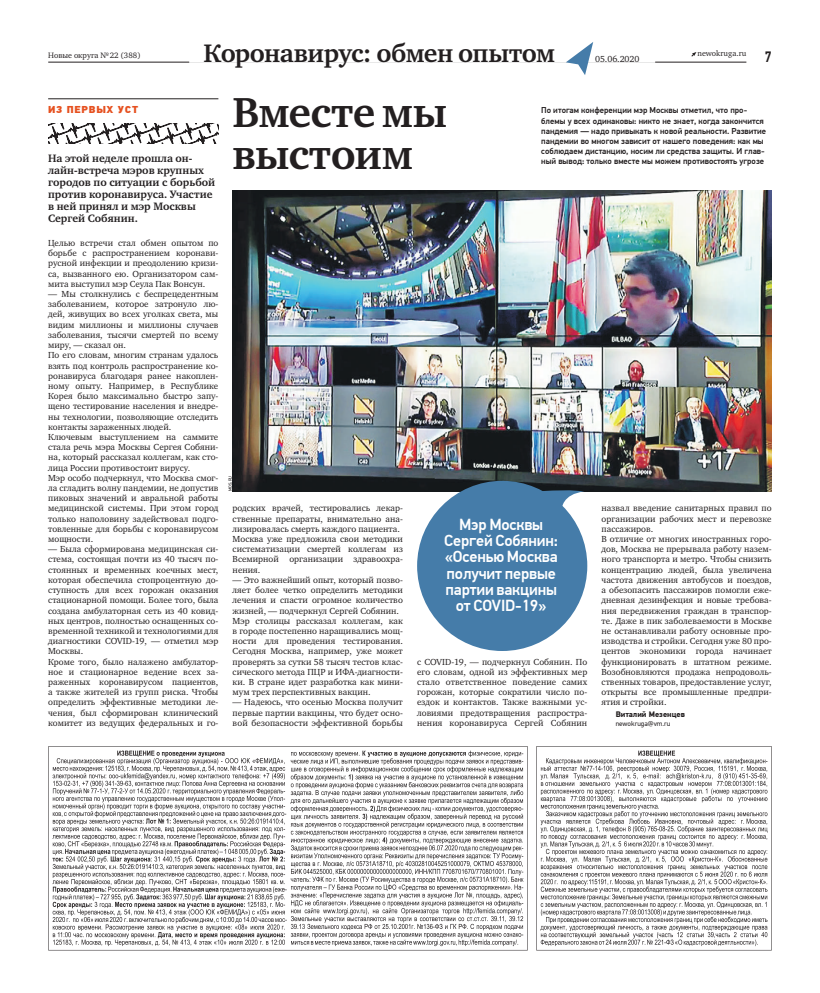
<style>
.page{position:relative;width:820px;height:993px;background:#fff}
.page>*{position:absolute;margin:0;border:0;box-sizing:border-box;transform-origin:0 0}
.t1{font:700 43px/42px "Charter ITC";letter-spacing:-.01em;color:#231f20}
.t2{font:700 26px "Charter ITC";letter-spacing:-.025em;color:#231f20}
.t3{font:500 16px/16px "PF Din Text Pro";letter-spacing:-.01em;color:#fff;text-align:center}
.t4{font:500 15px "PF Din Text Cond Pro";color:#231f20}
.t5{font:700 11px/12px "Charter ITC";color:#231f20}
.t6{font:900 10px "PF Din Text Pro";letter-spacing:.07em;color:#e65120}
.t7{font:9px/10.2px "Charter ITC";color:#231f20}
.t8{font:500 8.5px/10.2px "PF Din Text Pro";color:#231f20}
.t9{font:8px "Charter ITC";color:#231f20}
.t10{font:700 8px "PF Din Text Pro";color:#231f20}
.t11{font:7px "PF Din Text Pro";color:#231f20}
.t12{font:4.5px "PF Din Text Pro";color:#231f20}
</style>
<div class="page">
<svg style="left:691px;top:52px;width:5px;height:5px"></svg>
<hr style="left:48px;top:62px;width:698px;height:1px;background:#231f20">
<div style="left:189px;top:43px;width:466px;height:20px;background:#fff"></div>
<svg style="left:565px;top:42px;width:28px;height:33px"></svg>
<svg style="left:536px;top:746px;width:235px;height:204px"></svg>
<svg style="left:540px;top:750px;width:227px;height:195px"></svg>
<svg style="left:48px;top:746px;width:479px;height:204px"></svg>
<svg style="left:52px;top:750px;width:471px;height:195px"></svg>
<img style="left:232px;top:190px;width:539px;height:301px">
<hr style="left:48px;top:99px;width:170px;height:1px;background:#231f20">
<svg style="left:48px;top:123px;width:170px;height:21px"></svg>
<div style="left:417px;top:480px;width:170px;height:170px;background:#457ca9;border-radius:50%"></div>
<svg style="left:539px;top:489px;width:45px;height:20px"></svg>
<p class="t9" style="left:48px;top:52px;width:94px">Новые округа № 22 (388)</p>
<h2 class="t2" style="left:203px;top:42px;width:353px">Коронавирус: обмен опытом</h2>
<p class="t9" style="left:697px;top:50px;width:51px">newokruga.ru</p>
<p class="t7" style="left:595px;top:55px;width:46px">05.06.2020</p>
<h3 class="t4" style="left:764px;top:51px;width:8px">7</h3>
<p class="t6" style="left:48px;top:106px;width:91px">ИЗ ПЕРВЫХ УСТ</p>
<p class="t5" style="left:48px;top:153px;width:169px">На этой неделе прошла он&shy;лайн-встреча мэров крупных городов по ситуации с борьбой против коронавируса. Участие в ней принял и мэр Москвы<br>Сергей Собянин.</p>
<p class="t7" style="left:48px;top:238px;width:172px;text-align:justify">Целью встречи стал обмен опытом по борьбе с распространением коронави&shy;русной инфекции и преодолению кризи&shy;са, вызванного ею. Организатором сам&shy;мита выступил мэр Сеула Пак Вонсун.</p>
<p class="t7" style="left:48px;top:289px;width:172px">— Мы столкнулись с беспрецедентным заболеванием, которое затронуло лю&shy;дей, живущих во всех уголках света, мы видим миллионы и миллионы случаев заболевания, тысячи смертей по всему миру, — сказал он.<br>По его словам, многим странам удалось взять под контроль распространение ко&shy;ронавируса благодаря ранее накоплен&shy;ному опыту. Например, в Республике Корея было максимально быстро запу&shy;щено тестирование населения и внедре&shy;ны технологии, позволяющие отследить контакты зараженных людей.<br>Ключевым выступлением на саммите стала речь мэра Москвы Сергея Собяни&shy;на, который рассказал коллегам, как сто&shy;лица России противостоит вирусу.<br>Мэр особо подчеркнул, что Москва смог&shy;ла сгладить волну пандемии, не допустив пиковых значений и авральной работы медицинской системы. При этом город только наполовину задействовал подго&shy;товленные для борьбы с коронавирусом мощности.</p>
<p class="t7" style="left:48px;top:544px;width:172px">— Была сформирована медицинская си&shy;стема, состоящая почти из 40 тысяч по&shy;стоянных и временных коечных мест, которая обеспечила стопроцентную до&shy;ступность для всех горожан оказания стационарной помощи. Более того, была создана амбулаторная сеть из 40 ковид&shy;ных центров, полностью оснащенных со&shy;временной техникой и технологиями для диагностики COVID-19, — отметил мэр Москвы.<br>Кроме того, было налажено амбулатор&shy;ное и стационарное ведение всех за&shy;раженных коронавирусом пациентов, а также жителей из групп риска. Чтобы определить эффективные методики ле&shy;чения, был сформирован клинический комитет из ведущих федеральных и го-</p>
<h1 class="t1" style="left:232px;top:95px;width:216px">Вместе мы выстоим</h1>
<p class="t8" style="left:541px;top:106px;width:226px">По итогам конференции мэр Москвы отметил, что про&shy;блемы у всех одинаковы: никто не знает, когда закончится пандемия — надо привыкать к новой реальности. Развитие пандемии во многом зависит от нашего поведения: как мы соблюдаем дистанцию, носим ли средства защиты. И глав&shy;ный вывод: только вместе мы можем противостоять угрозе</p>
<p class="t12" style="left:228px;top:491px;width:17px;rotate:-90deg">MOS.RU</p>
<p class="t7" style="left:232px;top:504px;width:172px">родских врачей, тестировались лекар&shy;ственные препараты, внимательно ана&shy;лизировалась смерть каждого пациента.<br>Москва уже предложила свои методики систематизации смертей коллегам из Всемирной организации здравоохра&shy;нения.</p>
<p class="t7" style="left:232px;top:575px;width:172px">— Это важнейший опыт, который позво&shy;ляет более четко определить методики лечения и спасти огромное количество жизней, — подчеркнул Сергей Собянин.<br>Мэр столицы рассказал коллегам, как в городе постепенно наращивались мощ&shy;ности для проведения тестирования.<br>Сегодня Москва, например, уже может проверять за сутки 58 тысяч тестов клас&shy;сического метода ПЦР и ИФА-диагности&shy;ки. В стране идет разработка как мини&shy;мум трех перспективных вакцин.</p>
<p class="t7" style="left:232px;top:697px;width:172px;text-align:justify">— Надеюсь, что осенью Москва получит первые партии вакцины, что будет осно&shy;вой безопасности эффективной борьбы</p>
<h3 class="t3" style="left:444px;top:518px;width:116px">Мэр Москвы<br>Сергей Собянин: «Осенью Москва получит первые партии вакцины от COVID-19»</h3>
<p class="t7" style="left:417px;top:657px;width:172px;text-align:justify">с COVID-19, — подчеркнул Собянин. По его словам, одной из эффективных мер стало ответственное поведение самих горожан, которые сократили число по&shy;ездок и контактов. Также важными ус&shy;ловиями предотвращения распростра&shy;нения коронавируса Сергей Собянин</p>
<p class="t7" style="left:601px;top:504px;width:172px">назвал введение санитарных правил по организации рабочих мест и перевозке пассажиров.<br>В отличие от многих иностранных горо&shy;дов, Москва не прерывала работу назем&shy;ного транспорта и метро. Чтобы снизить концентрацию людей, была увеличена частота движения автобусов и поездов, а обезопасить пассажиров помогли еже&shy;дневная дезинфекция и новые требова&shy;ния передвижения граждан в транспор&shy;те. Даже в пик заболеваемости в Москве не останавливали работу основные про&shy;изводства и стройки. Сегодня уже 80 про&shy;центов экономики города начинает функционировать в штатном режиме.<br>Возобновляются продажа непродоволь&shy;ственных товаров, предоставление услуг, открыты все промышленные предпри&shy;ятия и стройки.</p>
<p class="t10" style="left:615px;top:710px;width:71px">Виталий Мезенцев</p>
<p class="t11" style="left:615px;top:720px;width:56px">newokruga@vm.ru</p>
</div>
